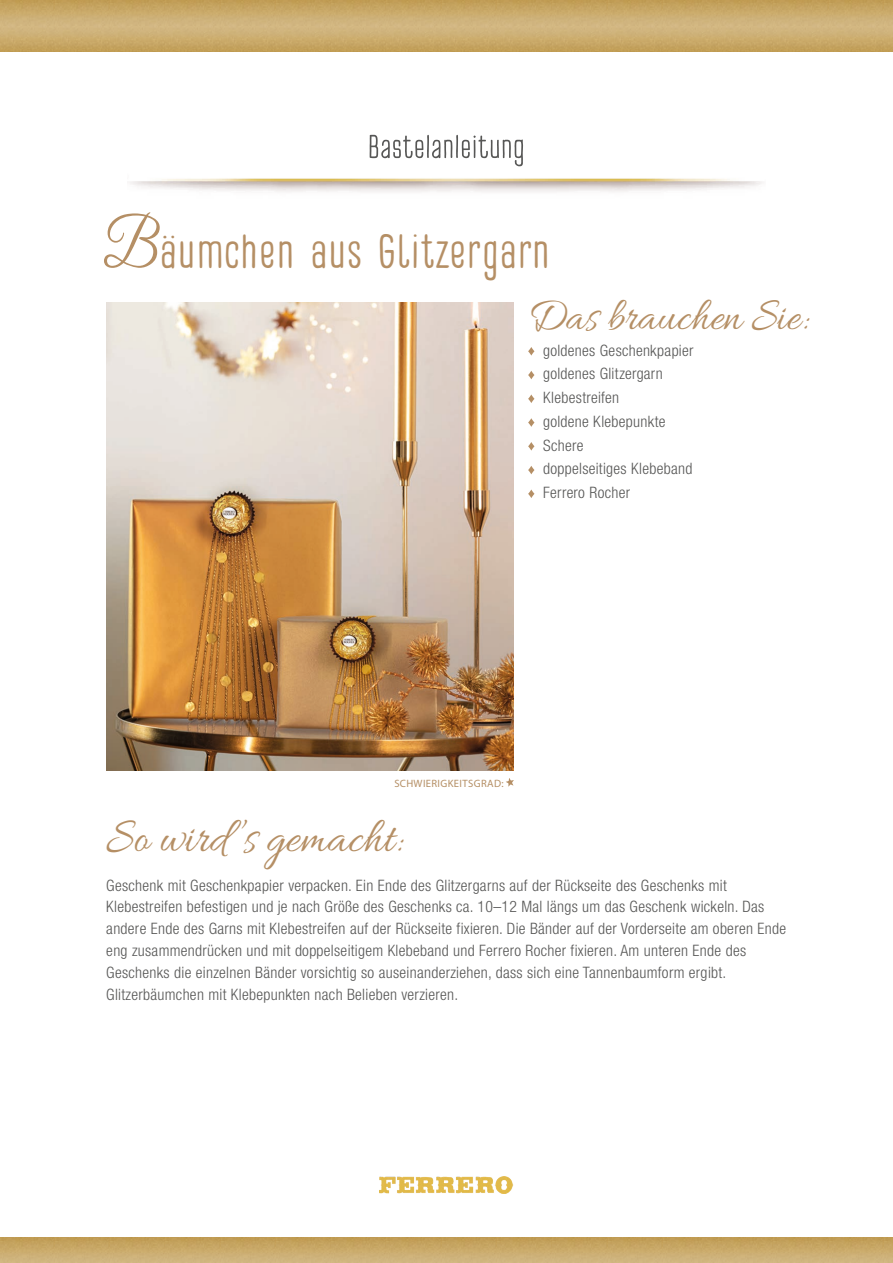
<style>
.page{position:relative;width:893px;height:1263px;background:#fff}
.page>*{position:absolute;margin:0;border:0;box-sizing:border-box;transform-origin:0 0}
.t1{font:67.5px "Good Vibrations Script";color:#b58f65;scale:.77 1}
.t2{font:51px "Allura";color:#b58f65;scale:.9 1}
.t3{font:48px "Frykas";letter-spacing:-.01em;color:#b58f65}
.Absatzformat_1{font:48px "Allura";color:#b58f65;scale:.9 1}
.t4{font:300 condensed 15.75px/21.8px "Helvetica Neue LT Pro";letter-spacing:.02em;color:#575756}
.t5{font:10.65px "Myriad Pro";letter-spacing:.035em;color:#b58f65}
</style>
<div class="page">
<img style="left:0;top:1237px;width:497px;height:26px">
<img style="left:497px;top:1237px;width:396px;height:26px">
<img style="left:0;top:0;width:497px;height:51px">
<img style="left:497px;top:0;width:396px;height:51px">
<img style="left:106px;top:303px;width:408px;height:467px">
<img style="left:379px;top:1176px;width:135px;height:18px">
<svg style="left:528px;top:347px;width:6px;height:9px"></svg>
<svg style="left:528px;top:371px;width:6px;height:8px"></svg>
<svg style="left:528px;top:394px;width:6px;height:9px"></svg>
<svg style="left:528px;top:418px;width:6px;height:9px"></svg>
<svg style="left:528px;top:442px;width:6px;height:9px"></svg>
<svg style="left:528px;top:466px;width:6px;height:8px"></svg>
<svg style="left:528px;top:489px;width:6px;height:9px"></svg>
<svg style="left:506px;top:778px;width:8px;height:9px"></svg>
<img style="left:130px;top:178px;width:632px;height:14px">
<svg style="left:370px;top:135px;width:153px;height:31px"></svg>
<p class="t1" style="left:103px;top:198px;width:73px">B</p>
<p class="t3" style="left:159px;top:223px;width:393px">äumchen aus Glitzergarn</p>
<p class="Absatzformat_1" style="left:528px;top:289px;width:312px">Das brauchen Sie:</p>
<p class="t4" style="left:543px;top:339px;width:152px">goldenes Geschenkpapier</p>
<p class="t4" style="left:543px;top:363px;width:121px">goldenes Glitzergarn</p>
<p class="t4" style="left:543px;top:387px;width:78px">Klebestreifen</p>
<p class="t4" style="left:543px;top:410px;width:124px">goldene Klebepunkte</p>
<p class="t4" style="left:543px;top:434px;width:42px">Schere</p>
<p class="t4" style="left:543px;top:458px;width:151px">doppelseitiges Klebeband</p>
<p class="t4" style="left:543px;top:482px;width:88px">Ferrero Rocher</p>
<p class="t5" style="left:394px;top:776px;width:111px">SCHWIERIGKEITSGRAD:</p>
<p class="t2" style="left:106px;top:809px;width:329px">So wird ’s gemacht:</p>
<p class="t4" style="left:106px;top:874px;width:681px">Geschenk mit Geschenkpapier verpacken. Ein Ende des Glitzergarns auf der Rückseite des Geschenks mit Klebestreifen befestigen und je nach Größe des Geschenks ca. 10–12 Mal längs um das Geschenk wickeln. Das andere Ende des Garns mit Klebestreifen auf der Rückseite fixieren. Die Bänder auf der Vorderseite am oberen Ende eng zusammendrücken und mit doppelseitigem Klebeband und Ferrero Rocher fixieren. Am unteren Ende des Geschenks die einzelnen Bänder vorsichtig so auseinanderziehen, dass sich eine Tannenbaumform ergibt.<br>Glitzerbäumchen mit Klebepunkten nach Belieben verzieren.</p>
</div>
